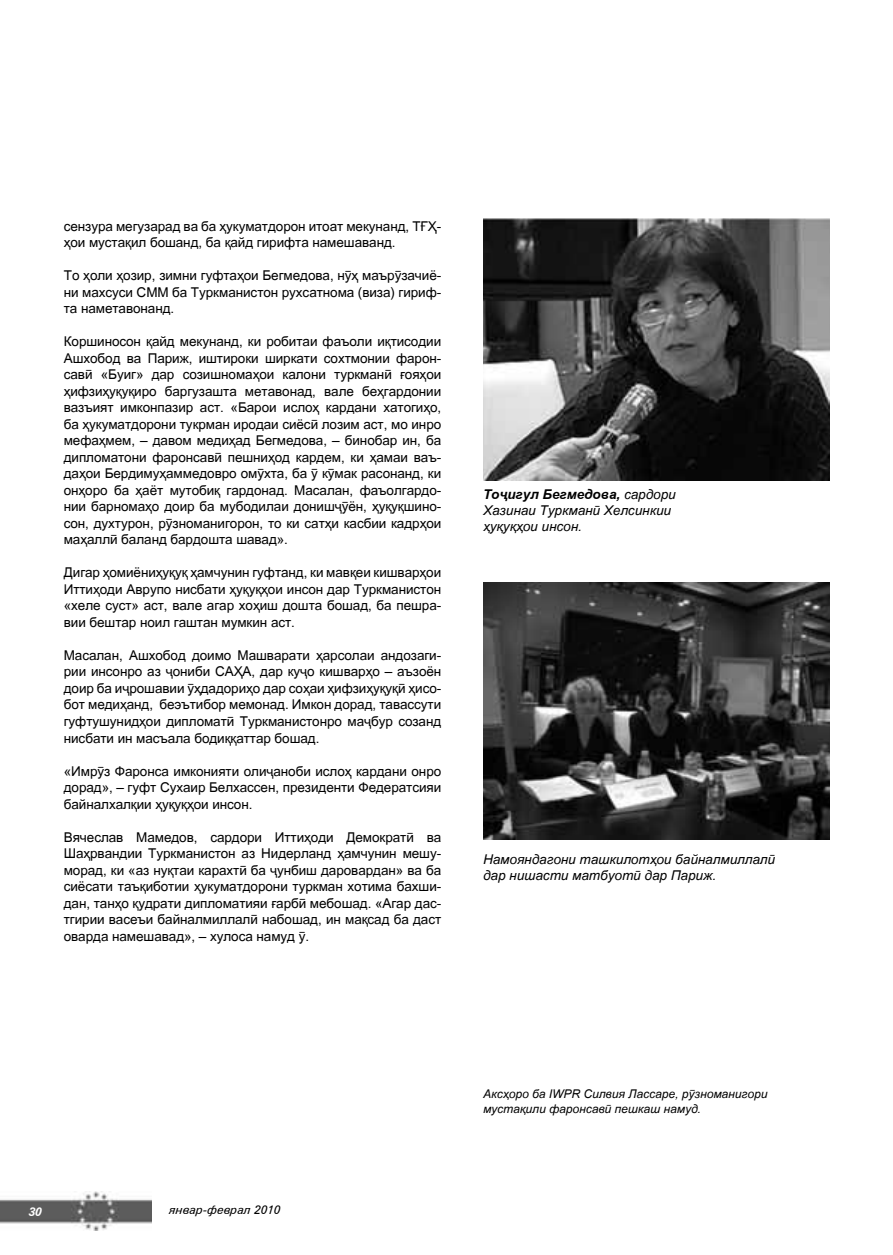
<style>
.page{position:relative;width:893px;height:1255px;background:#fff}
.page>*{position:absolute;margin:0;border:0;box-sizing:border-box;transform-origin:0 0}
.t1{font:13.5px/16.5px "Arial Tj";letter-spacing:-.005em;color:#000;text-align:justify}
.t2{font:italic 13.5px/16.2px "Arial Tj";color:#000}
.t3{font:italic 12px/14.4px "Arial Tj";color:#000}
.t4{font:italic 12px "Zurich BT";color:#000}
.t5{font:italic 700 12px "Zurich BT";color:#fff}
.s1{font-weight:700}
</style>
<div class="page">
<img style="left:0;top:1191px;width:151px;height:39px">
<img style="left:483px;top:582px;width:346px;height:257px">
<img style="left:483px;top:218px;width:346px;height:262px">
<p class="t1" style="left:64px;top:218px;width:379px">сензура мегузарад ва ба њукуматдорон итоат мекунанд, ТЃЊ&shy;њои мустаќил бошанд, ба ќайд гирифта намешаванд.</p>
<p class="t1" style="left:64px;top:267px;width:379px">То њоли њозир, зимни гуфтањои Бегмедова, нўњ маърўзачиё&shy;ни махсуси СММ ба Туркманистон рухсатнома (виза) гириф&shy;та наметавонанд.</p>
<p class="t1" style="left:64px;top:333px;width:379px">Коршиносон ќайд мекунанд, ки робитаи фаъоли иќтисодии Ашхобод ва Париж, иштироки ширкати сохтмонии фарон&shy;савї «Буиг» дар созишномањои калони туркманї ѓояњои њифзињуќуќиро баргузашта метавонад, вале бењгардонии вазъият имконпазир аст. «Барои ислоњ кардани хатогињо, ба њукуматдорони тукрман иродаи сиёсї лозим аст, мо инро мефањмем, – давом медињад Бегмедова, – бинобар ин, ба дипломатони фаронсавї пешнињод кардем, ки њамаи ваъ&shy;дањои Бердимуњаммедовро омўхта, ба ў кўмак расонанд, ки онњоро ба њаёт мутобиќ гардонад. Масалан, фаъолгардо&shy;нии барномањо доир ба мубодилаи донишљўён, њуќуќшино&shy;сон, духтурон, рўзноманигорон, то ки сатњи касбии кадрњои мањаллї баланд бардошта шавад».</p>
<p class="t1" style="left:64px;top:564px;width:379px">Дигар њомиёнињуќуќ њамчунин гуфтанд, ки мавќеи кишварњои Иттињоди Аврупо нисбати њуќуќњои инсон дар Туркманистон «хеле суст» аст, вале агар хоњиш дошта бошад, ба пешра&shy;вии бештар ноил гаштан мумкин аст.</p>
<p class="t1" style="left:64px;top:647px;width:379px">Масалан, Ашхобод доимо Машварати њарсолаи андозаги&shy;рии инсонро аз љониби САЊА, дар куљо кишварњо – аъзоён доир ба иљрошавии ўњдадорињо дар соњаи њифзињуќуќї њисо&shy;бот медињанд, беэътибор мемонад. Имкон дорад, тавассути гуфтушунидњои дипломатї Туркманистонро маљбур созанд нисбати ин масъала бодиќќаттар бошад.</p>
<p class="t1" style="left:64px;top:762px;width:379px">«Имрўз Фаронса имконияти олиљаноби ислоњ кардани онро дорад», – гуфт Сухаир Белхассен, президенти Федератсияи байналхалќии њуќуќњои инсон.</p>
<p class="t1" style="left:64px;top:828px;width:379px">Вячеслав Мамедов, сардори Иттињоди Демократї ва Шањрвандии Туркманистон аз Нидерланд њамчунин мешу&shy;морад, ки «аз нуќтаи карахтї ба љунбиш даровардан» ва ба сиёсати таъќиботии њукуматдорони туркман хотима бахши&shy;дан, танњо ќудрати дипломатияи ѓарбї мебошад. «Агар дас&shy;тгирии васеъи байналмиллалї набошад, ин маќсад ба даст оварда намешавад», – хулоса намуд ў.</p>
<p class="t2" style="left:483px;top:486px;width:194px"><span class="s1">Тољигул Бегмедова,</span> сардори<br>Хазинаи Туркманї Хелсинкии њуќуќњои инсон.</p>
<p class="t2" style="left:483px;top:851px;width:293px">Намояндагони ташкилотњои байналмиллалї дар нишасти матбуотї дар Париж.</p>
<p class="t5" style="left:29px;top:1202px;width:15px">30</p>
<p class="t4" style="left:170px;top:1201px;width:113px">январ-феврал 2010</p>
<p class="t3" style="left:483px;top:1087px;width:286px">Аксњоро ба IWPR Силвия Лассаре, рўзноманигори мустаќили фаронсавї пешкаш намуд.</p>
</div>
